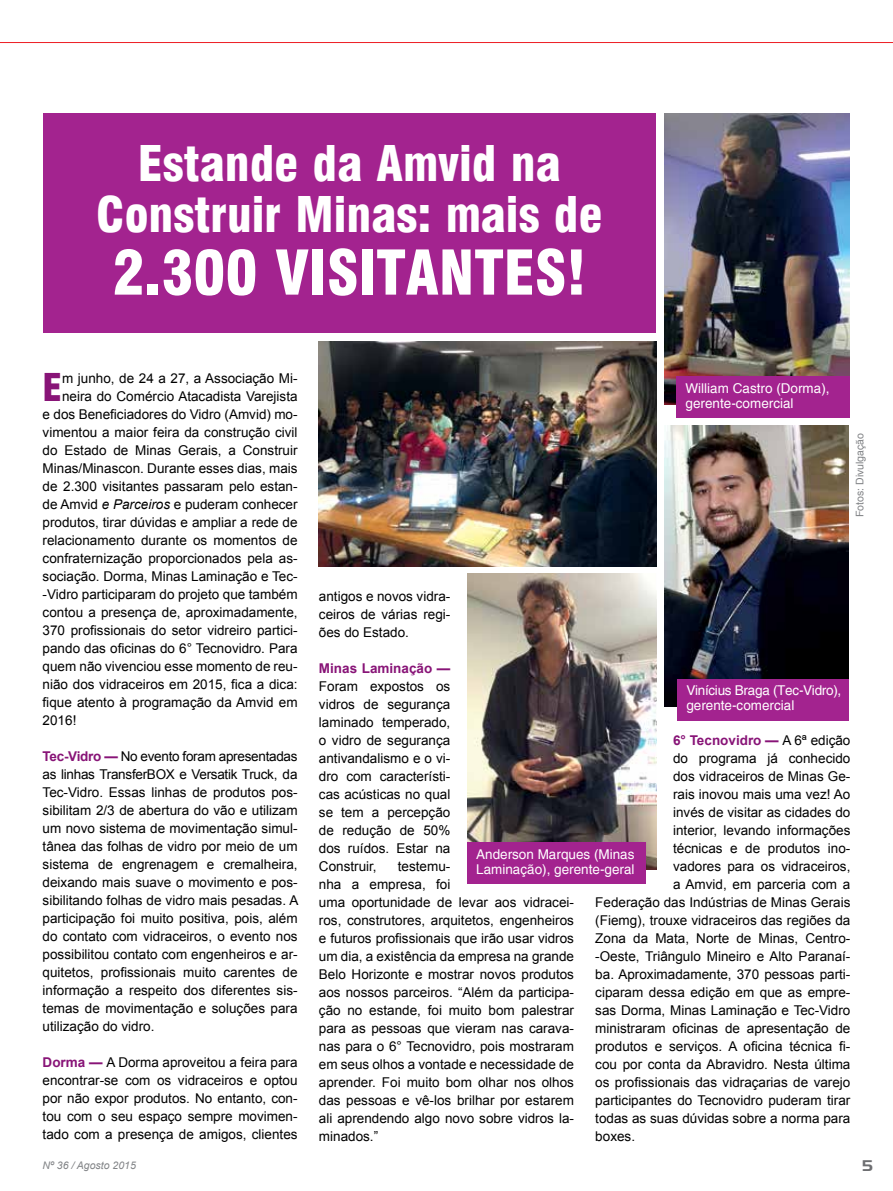
<style>
.page{position:relative;width:893px;height:1191px;background:#fff}
.page>*{position:absolute;margin:0;border:0;box-sizing:border-box;transform-origin:0 0}
.t1{font:60px "Corporate Black SWFTE";color:#fff}
.t2{font:48px/51px "Corporate Black SWFTE";color:#fff;text-align:center}
.t3{font:37.35px "Corporate Black SWFTE";color:#881477}
.t4{font:15px "Aero Regular SWFTE";color:#6d6e71}
.t5{font:13.5px/18px "Arial";color:#000;text-align:justify}
.t6{font:13.5px/14.9px "Helvetica";color:#fff}
.t7{font:13.5px/14.9px "Helvetica";letter-spacing:-.02em;color:#fff}
.t8{font:700 13.5px "Arial";color:#881477}
.t9{font:10.5px "Helvetica";color:#808285}
.t10{font:italic 10.5px "Arial";color:#808285}
.s1{font-style:italic}
.s2{font-weight:700;color:#881477}
.s3{font-weight:400;color:#000}
</style>
<div class="page">
<hr style="left:0;top:42px;width:893px;height:1px;background:#ed1d24">
<img style="left:664px;top:425px;width:185px;height:282px">
<img style="left:467px;top:574px;width:189px;height:295px">
<img style="left:319px;top:341px;width:338px;height:225px">
<div style="left:43px;top:113px;width:613px;height:220px;background:#a3238f"></div>
<div style="left:677px;top:679px;width:172px;height:41px;background:#a3238f"></div>
<div style="left:467px;top:842px;width:179px;height:41px;background:#a3238f"></div>
<img style="left:664px;top:113px;width:186px;height:291px">
<div style="left:676px;top:376px;width:174px;height:42px;background:#a3238f"></div>
<h2 class="t2" style="left:96px;top:138px;width:508px">Estande da Amvid na<br>Construir Minas: mais de</h2>
<h1 class="t1" style="left:113px;top:237px;width:475px">2.300 VISITANTES!</h1>
<h3 class="t3" style="left:43px;top:365px;width:21px">E</h3>
<p class="t5" style="left:62px;top:369px;width:237px">m junho, de 24 a 27, a Associação Mi-</p>
<p class="t5" style="left:62px;top:387px;width:237px">neira do Comércio Atacadista Varejista</p>
<p class="t5" style="left:43px;top:405px;width:256px">e dos Beneficiadores do Vidro (Amvid) mo-</p>
<p class="t5" style="left:43px;top:423px;width:256px">vimentou a maior feira da construção civil</p>
<p class="t5" style="left:43px;top:441px;width:256px">do Estado de Minas Gerais, a Construir</p>
<p class="t5" style="left:43px;top:459px;width:256px">Minas/Minascon. Durante esses dias, mais</p>
<p class="t5" style="left:43px;top:477px;width:256px">de 2.300 visitantes passaram pelo estan-</p>
<p class="t5" style="left:43px;top:495px;width:256px">de Amvid <span class="s1">e Parceiros</span> e puderam conhecer</p>
<p class="t5" style="left:43px;top:513px;width:256px">produtos, tirar dúvidas e ampliar a rede de</p>
<p class="t5" style="left:43px;top:531px;width:256px">relacionamento durante os momentos de</p>
<p class="t5" style="left:43px;top:549px;width:256px">confraternização proporcionados pela as-</p>
<p class="t5" style="left:43px;top:567px;width:256px">sociação. Dorma, Minas Laminação e Tec-</p>
<p class="t5" style="left:43px;top:585px;width:256px">-Vidro participaram do projeto que também</p>
<p class="t5" style="left:43px;top:603px;width:256px">contou a presença de, aproximadamente,</p>
<p class="t5" style="left:43px;top:621px;width:256px">370 profissionais do setor vidreiro partici-</p>
<p class="t5" style="left:43px;top:639px;width:256px">pando das oficinas do 6° Tecnovidro. Para</p>
<p class="t5" style="left:43px;top:657px;width:256px">quem não vivenciou esse momento de reu-</p>
<p class="t5" style="left:43px;top:675px;width:256px">nião dos vidraceiros em 2015, fica a dica:</p>
<p class="t5" style="left:43px;top:693px;width:256px">fique atento à programação da Amvid em</p>
<p class="t5" style="left:43px;top:711px;width:35px">2016!</p>
<p class="t5" style="left:43px;top:747px;width:257px"><span class="s2">Tec-Vidro —</span> No evento foram apresentadas as linhas TransferBOX e Versatik Truck, da Tec-Vidro. Essas linhas de produtos pos&shy;sibilitam 2/3 de abertura do vão e utilizam um novo sistema de movimentação simul&shy;tânea das folhas de vidro por meio de um sistema de engrenagem e cremalheira, deixando mais suave o movimento e pos&shy;sibilitando folhas de vidro mais pesadas. A participação foi muito positiva, pois, além do contato com vidraceiros, o evento nos possibilitou contato com engenheiros e ar&shy;quitetos, profissionais muito carentes de informação a respeito dos diferentes sis&shy;temas de movimentação e soluções para utilização do vidro.</p>
<p class="t5" style="left:43px;top:1053px;width:256px"><span class="s2">Dorma —</span> A Dorma aproveitou a feira para encontrar-se com os vidraceiros e optou por não expor produtos. No entanto, con&shy;tou com o seu espaço sempre movimen&shy;tado com a presença de amigos, clientes</p>
<p class="t6" style="left:686px;top:381px;width:145px">William Castro (Dorma), gerente-comercial</p>
<p class="t9" style="left:854px;top:517px;width:86px;rotate:-90deg">Fotos: Divulgação</p>
<p class="t5" style="left:319px;top:587px;width:133px">antigos e novos vidra&shy;ceiros de várias regi&shy;ões do Estado.</p>
<p class="t8" style="left:319px;top:659px;width:133px">Minas Laminação —</p>
<p class="t5" style="left:319px;top:677px;width:133px">Foram expostos os vidros de segurança laminado temperado, o vidro de segurança antivandalismo e o vi&shy;dro com característi&shy;cas acústicas no qual se tem a percepção de redução de 50% dos ruídos. Estar na Construir,</p>
<p class="t7" style="left:686px;top:683px;width:157px">Vinícius Braga (Tec-Vidro), gerente-comercial</p>
<p class="t8" style="left:673px;top:731px;width:179px">6° Tecnovidro — <span class="s3">A 6ª edição</span></p>
<p class="t5" style="left:673px;top:749px;width:179px">do programa já conhecido</p>
<p class="t5" style="left:673px;top:767px;width:179px">dos vidraceiros de Minas Ge-</p>
<p class="t5" style="left:673px;top:785px;width:179px">rais inovou mais uma vez! Ao</p>
<p class="t5" style="left:673px;top:803px;width:179px">invés de visitar as cidades do</p>
<p class="t5" style="left:673px;top:821px;width:179px">interior, levando informações</p>
<p class="t5" style="left:673px;top:839px;width:179px">técnicas e de produtos ino-</p>
<p class="t5" style="left:673px;top:857px;width:179px">vadores para os vidraceiros,</p>
<p class="t5" style="left:673px;top:875px;width:179px">a Amvid, em parceria com a</p>
<p class="t5" style="left:595px;top:893px;width:257px">Federação das Indústrias de Minas Gerais</p>
<p class="t5" style="left:595px;top:911px;width:257px">(Fiemg), trouxe vidraceiros das regiões da</p>
<p class="t5" style="left:595px;top:929px;width:257px">Zona da Mata, Norte de Minas, Centro-</p>
<p class="t5" style="left:595px;top:947px;width:257px">-Oeste, Triângulo Mineiro e Alto Paranaí-</p>
<p class="t5" style="left:595px;top:965px;width:257px">ba. Aproximadamente, 370 pessoas parti-</p>
<p class="t5" style="left:595px;top:983px;width:257px">ciparam dessa edição em que as empre-</p>
<p class="t5" style="left:595px;top:1001px;width:257px">sas Dorma, Minas Laminação e Tec-Vidro</p>
<p class="t5" style="left:595px;top:1019px;width:257px">ministraram oficinas de apresentação de</p>
<p class="t5" style="left:595px;top:1037px;width:257px">produtos e serviços. A oficina técnica fi-</p>
<p class="t5" style="left:595px;top:1055px;width:257px">cou por conta da Abravidro. Nesta última</p>
<p class="t5" style="left:595px;top:1073px;width:257px">os profissionais das vidraçarias de varejo</p>
<p class="t5" style="left:595px;top:1091px;width:257px">participantes do Tecnovidro puderam tirar</p>
<p class="t5" style="left:595px;top:1109px;width:257px">todas as suas dúvidas sobre a norma para</p>
<p class="t5" style="left:595px;top:1127px;width:41px">boxes.</p>
<p class="t6" style="left:476px;top:847px;width:160px">Anderson Marques (Minas<br>Laminação), gerente-geral</p>
<p class="t5" style="left:319px;top:857px;width:257px;text-align:left;text-indent:79px">testemu-<br>nha a empresa, foi<br>uma oportunidade de levar aos vidracei&shy;ros, construtores, arquitetos, engenheiros e futuros profissionais que irão usar vidros um dia, a existência da empresa na grande Belo Horizonte e mostrar novos produtos aos nossos parceiros. “Além da participa&shy;ção no estande, foi muito bom palestrar para as pessoas que vieram nas carava&shy;nas para o 6° Tecnovidro, pois mostraram em seus olhos a vontade e necessidade de aprender. Foi muito bom olhar nos olhos das pessoas e vê-los brilhar por estarem ali aprendendo algo novo sobre vidros la&shy;minados.”</p>
<p class="t10" style="left:43px;top:1158px;width:95px">Nº 36 / Agosto 2015</p>
<p class="t4" style="left:862px;top:1156px;width:12px">5</p>
</div>
